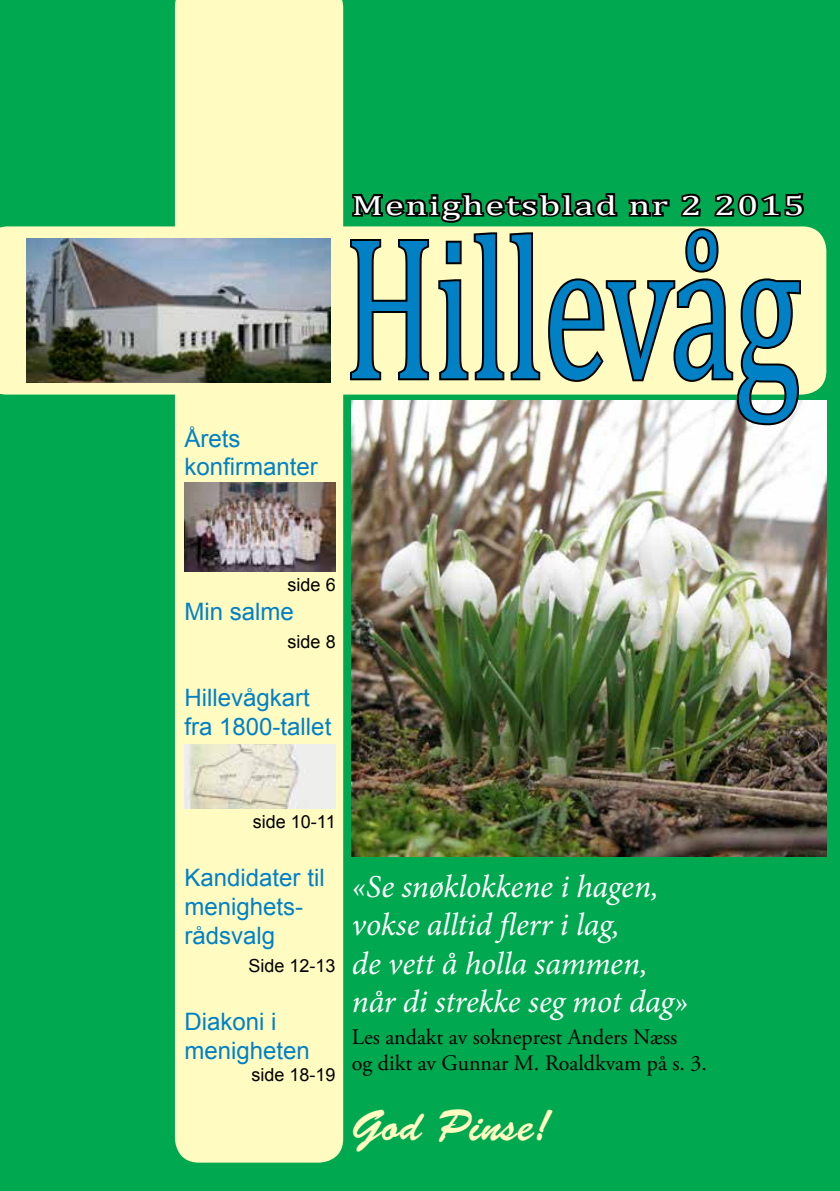
<style>
.page{position:relative;width:840px;height:1191px;background:#fff}
.page>*{position:absolute;margin:0;border:0;box-sizing:border-box;transform-origin:0 0}
.t1{font:206px "Cambria";color:#0081c6;scale:.64 1}
.t2{font:44px "Brush Script Std";color:#fffbc1}
.t3{font:italic 32px/38.4px "Minion Pro";letter-spacing:-.005em;color:#fff}
.t4{font:28px "Cambria";letter-spacing:.05em;color:#fff;scale:1.37 1}
.t5{font:24px/28.8px "Arial";color:#0081c6}
.t6{font:22px/26.4px "Adobe Garamond Pro";letter-spacing:-.01em;color:#000}
.t7{font:18px "Arial";color:#000}
</style>
<div class="page">
<div style="left:0;top:0;width:839px;height:1191px;background:#00a850"></div>
<img style="left:351px;top:401px;width:474px;height:455px">
<div style="left:0;top:226px;width:825px;height:168px;background:#fffbc1"></div>
<div style="left:175px;top:0;width:168px;height:1162px;background:#fffbc1"></div>
<img style="left:26px;top:239px;width:305px;height:143px">
<svg style="left:348px;top:193px;width:458px;height:234px;background:#abba8f"></svg>
<img style="left:184px;top:482px;width:151px;height:90px">
<img style="left:184px;top:744px;width:151px;height:65px">
<p class="t5" style="left:184px;top:424px;width:135px">Årets konfirmanter</p>
<p class="t4" style="left:351px;top:188px;width:332px">Menighetsblad nr 2 2015</p>
<h1 class="t1" style="left:344px;top:187px;width:713px">Hillevåg</h1>
<p class="t7" style="left:287px;top:572px;width:50px">side 6</p>
<p class="t5" style="left:184px;top:597px;width:111px">Min salme</p>
<p class="t7" style="left:287px;top:630px;width:50px">side 8</p>
<p class="t5" style="left:184px;top:683px;width:148px">Hillevågkart fra 1800-tallet</p>
<p class="t7" style="left:253px;top:810px;width:84px">side 10-11</p>
<p class="t5" style="left:184px;top:863px;width:142px">Kandidater til menighets&shy;rådsvalg</p>
<p class="t7" style="left:248px;top:954px;width:89px">Side 12-13</p>
<p class="t5" style="left:184px;top:1007px;width:127px">Diakoni i menigheten</p>
<p class="t7" style="left:251px;top:1062px;width:86px">side 18-19</p>
<h3 class="t3" style="left:351px;top:867px;width:337px">«Se snøklokkene i hagen, vokse alltid flerr i lag,<br>de vett å holla sammen, når di strekke seg mot dag»</h3>
<p class="t6" style="left:351px;top:1024px;width:356px">Les andakt av sokneprest Anders Næss<br>og dikt av Gunnar M. Roaldkvam på s. 3.</p>
<h2 class="t2" style="left:351px;top:1101px;width:200px">God Pinse!</h2>
</div>
